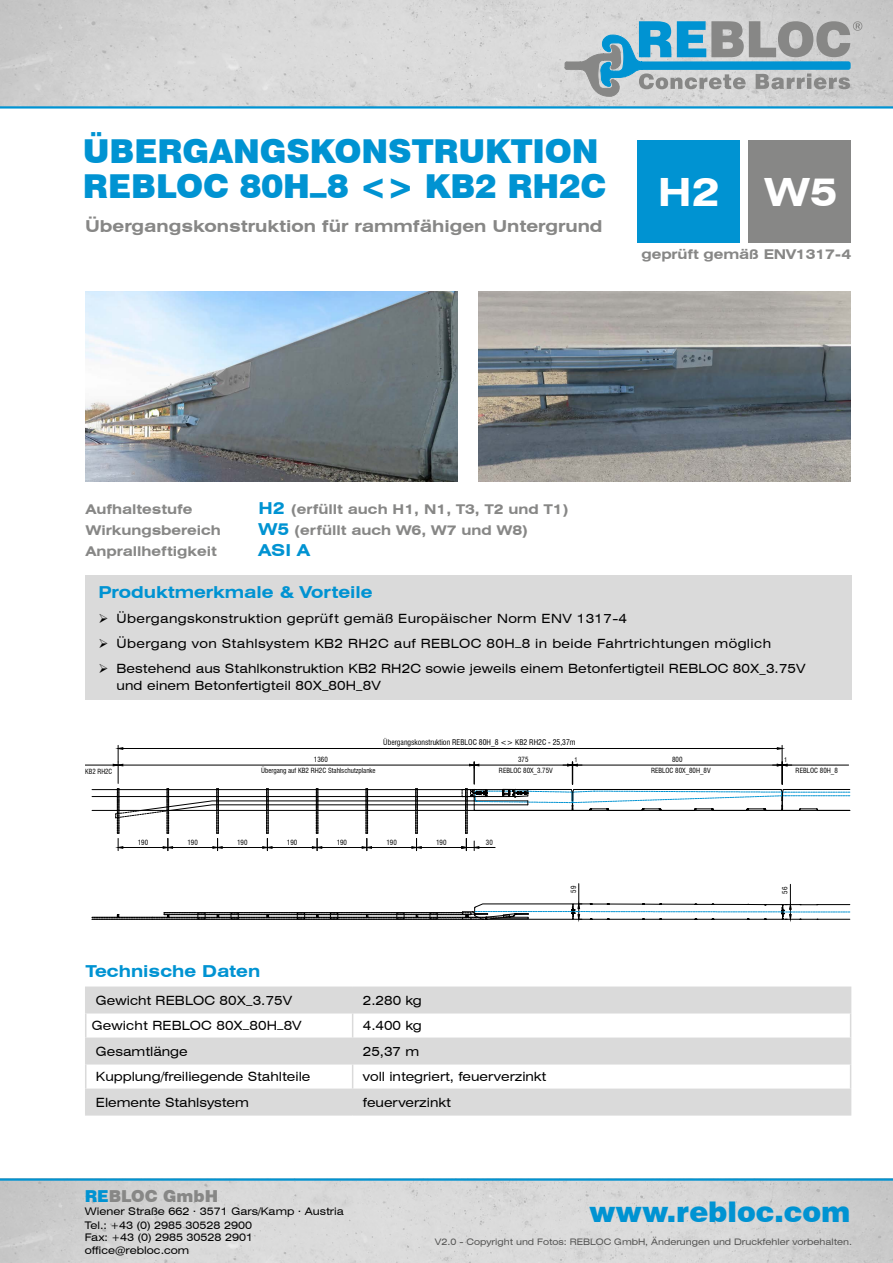
<style>
.page{position:relative;width:893px;height:1263px;background:#fff}
.page>*{position:absolute;margin:0;border:0;box-sizing:border-box;transform-origin:0 0}
.t1{font:700 expanded 39px "Swiss 721 BT";color:#fff}
.t2{font:900 33px/34.5px "Swiss 721 BT";letter-spacing:-.005em;color:#0093d2}
.t3{font:900 28.5px "Swiss 721 BT";color:#0093d2}
.t4{font:700 expanded 16.5px "Swiss 721 BT";color:#878786}
.t5{font:700 expanded 16.5px "Swiss 721 BT";color:#0093d2}
.t6{font:900 16.5px "Swiss 721 BT";color:#878786}
.t7{font:700 expanded 13.5px "Swiss 721 BT";color:#878786}
.t8{font:expanded 12.75px/16.5px "Swiss 721 BT";letter-spacing:.01em;color:#000}
.t9{font:expanded 12.75px "Swiss 721 BT";letter-spacing:.03em;color:#000}
.t10{font:expanded 10.5px/13.2px "Swiss 721 BT";color:#000}
.t11{font:expanded 9px "Swiss 721 BT";color:#545453}
.t12{font:condensed 7.65px "Swiss 721 BT";color:#000}
.t13{font:condensed 6.9px "Swiss 721 BT";color:#000}
.t14{font:condensed 6.9px "Swiss 721 BT";color:#000;scale:.96 1}
.t15{font:condensed 6.3px "Swiss 721 BT";color:#000}
.s1{font-size:16.5px;color:#0093d2}
.s2{color:#0093d2}
</style>
<div class="page">
<img style="left:0;top:0;width:893px;height:106px">
<hr style="left:0;top:106px;width:893px;height:3px;background:#0093d2">
<div style="left:85px;top:575px;width:766px;height:124px;background:#dadada"></div>
<div style="left:638px;top:140px;width:102px;height:102px;background:#0093d2"></div>
<div style="left:748px;top:140px;width:102px;height:102px;background:#878786"></div>
<svg style="left:86px;top:988px;width:764px;height:126px;fill:#dadada"></svg>
<svg style="left:352px;top:988px;width:1px;height:126px"></svg>
<hr style="left:85px;top:986px;width:268px;height:2px;background:#dadada">
<hr style="left:353px;top:986px;width:498px;height:2px;background:#dadada">
<hr style="left:85px;top:1012px;width:268px;height:1px;background:#dadada">
<hr style="left:353px;top:1012px;width:498px;height:1px;background:#dadada">
<hr style="left:85px;top:1037px;width:268px;height:2px;background:#dadada">
<hr style="left:353px;top:1037px;width:498px;height:2px;background:#dadada">
<hr style="left:85px;top:1063px;width:268px;height:1px;background:#dadada">
<hr style="left:353px;top:1063px;width:498px;height:1px;background:#dadada">
<hr style="left:85px;top:1088px;width:268px;height:2px;background:#dadada">
<hr style="left:353px;top:1088px;width:498px;height:2px;background:#dadada">
<svg style="left:85px;top:988px;width:1px;height:126px"></svg>
<svg style="left:850px;top:988px;width:1px;height:126px"></svg>
<hr style="left:85px;top:1114px;width:268px;height:1px;background:#dadada">
<hr style="left:353px;top:1114px;width:498px;height:1px;background:#dadada">
<img style="left:0;top:1181px;width:893px;height:82px">
<hr style="left:0;top:1178px;width:893px;height:3px;background:#0093d2">
<svg style="left:564px;top:21px;width:298px;height:76px;background:#96b3c0"></svg>
<img style="left:85px;top:291px;width:372px;height:191px">
<img style="left:478px;top:291px;width:372px;height:191px">
<hr style="left:92px;top:810px;width:758px;height:1px;background:#000">
<hr style="left:92px;top:796px;width:417px;height:1px;background:#000">
<hr style="left:218px;top:801px;width:310px;height:1px;background:#000">
<hr style="left:218px;top:804px;width:310px;height:1px;background:#000">
<hr style="left:92px;top:789px;width:417px;height:1px;background:#000">
<hr style="left:118px;top:748px;width:659px;height:1px;background:#000">
<hr style="left:123px;top:765px;width:346px;height:1px;background:#000">
<hr style="left:85px;top:765px;width:32px;height:1px;background:#000">
<hr style="left:421px;top:847px;width:41px;height:1px;background:#000">
<hr style="left:371px;top:847px;width:41px;height:1px;background:#000">
<svg style="left:411px;top:788px;width:11px;height:63px"></svg>
<hr style="left:322px;top:847px;width:40px;height:1px;background:#000">
<svg style="left:361px;top:788px;width:11px;height:63px"></svg>
<hr style="left:272px;top:847px;width:40px;height:1px;background:#000">
<svg style="left:312px;top:788px;width:11px;height:63px"></svg>
<hr style="left:222px;top:847px;width:41px;height:1px;background:#000">
<svg style="left:262px;top:788px;width:11px;height:63px"></svg>
<svg style="left:457px;top:745px;width:393px;height:106px"></svg>
<svg style="left:112px;top:745px;width:111px;height:106px"></svg>
<svg style="left:92px;top:884px;width:758px;height:38px"></svg>
<h2 class="t2" style="left:83px;top:134px;width:525px">ÜBERGANGSKONSTRUKTION<br>REBLOC 80H_8 &lt;&gt; KB2 RH2C</h2>
<p class="t4" style="left:85px;top:217px;width:519px">Übergangskonstruktion für rammfähigen Untergrund</p>
<h1 class="t1" style="left:658px;top:169px;width:182px">H2 W5</h1>
<p class="t7" style="left:642px;top:246px;width:211px">geprüft gemäß ENV1317-4</p>
<p class="t7" style="left:86px;top:501px;width:108px">Aufhaltestufe</p>
<p class="t7" style="left:258px;top:501px;width:312px"><span class="s1">H2</span> (erfüllt auch H1, N1, T3, T2 und T1)</p>
<p class="t7" style="left:86px;top:522px;width:137px">Wirkungsbereich</p>
<p class="t7" style="left:258px;top:522px;width:271px"><span class="s1">W5</span> (erfüllt auch W6, W7 und W8)</p>
<p class="t7" style="left:86px;top:543px;width:132px">Anprallheftigkeit</p>
<p class="t5" style="left:258px;top:540px;width:53px">ASI A</p>
<p class="t5" style="left:99px;top:583px;width:276px">Produktmerkmale &amp; Vorteile</p>
<p class="t9" style="left:99px;top:611px;width:530px">➢ Übergangskonstruktion geprüft gemäß Europäischer Norm ENV 1317-4</p>
<p class="t9" style="left:99px;top:636px;width:674px">➢ Übergang von Stahlsystem KB2 RH2C auf REBLOC 80H_8 in beide Fahrtrichtungen möglich</p>
<p class="t8" style="left:117px;top:661px;width:691px;text-indent:-18px">➢ Bestehend aus Stahlkonstruktion KB2 RH2C sowie jeweils einem Betonfertigteil REBLOC 80X_3.75V und einem Betonfertigteil 80X_80H_8V</p>
<p class="t13" style="left:314px;top:756px;width:15px">1360</p>
<p class="t14" style="left:85px;top:767px;width:30px">KB2 RH2C</p>
<p class="t13" style="left:261px;top:767px;width:116px">Übergang auf KB2 RH2C Stahlschutzplanke</p>
<p class="t12" style="left:383px;top:738px;width:194px">Übergangskonstruktion REBLOC 80H_8 &lt;&gt; KB2 RH2C - 25,37m</p>
<p class="t13" style="left:518px;top:756px;width:12px">375</p>
<p class="t13" style="left:672px;top:756px;width:12px">800</p>
<p class="t13" style="left:499px;top:767px;width:55px">REBLOC 80X_3.75V</p>
<p class="t13" style="left:651px;top:767px;width:61px">REBLOC 80X_80H_8V</p>
<p class="t13" style="left:796px;top:767px;width:44px">REBLOC 80H_8</p>
<p class="t15" style="left:574px;top:756px;width:5px">1</p>
<p class="t15" style="left:784px;top:756px;width:5px">1</p>
<p class="t13" style="left:138px;top:838px;width:12px">190</p>
<p class="t13" style="left:187px;top:838px;width:12px">190</p>
<p class="t13" style="left:237px;top:838px;width:12px">190</p>
<p class="t13" style="left:287px;top:838px;width:12px">190</p>
<p class="t13" style="left:337px;top:838px;width:12px">190</p>
<p class="t13" style="left:386px;top:838px;width:12px">190</p>
<p class="t13" style="left:436px;top:838px;width:12px">190</p>
<p class="t13" style="left:486px;top:838px;width:8px">30</p>
<p class="t13" style="left:569px;top:893px;width:8px;rotate:-90deg">59</p>
<p class="t5" style="left:86px;top:961px;width:176px">Technische Daten</p>
<p class="t8" style="left:96px;top:992px;width:198px">Gewicht REBLOC 80X_3.75V</p>
<p class="t8" style="left:363px;top:992px;width:60px">2.280 kg</p>
<p class="t8" style="left:92px;top:1017px;width:211px">Gewicht REBLOC 80X_80H_8V</p>
<p class="t8" style="left:363px;top:1017px;width:60px">4.400 kg</p>
<p class="t8" style="left:96px;top:1043px;width:93px">Gesamtlänge</p>
<p class="t8" style="left:363px;top:1043px;width:58px">25,37 m</p>
<p class="t8" style="left:96px;top:1068px;width:216px">Kupplung/freiliegende Stahlteile</p>
<p class="t8" style="left:363px;top:1068px;width:185px">voll integriert, feuerverzinkt</p>
<p class="t8" style="left:96px;top:1094px;width:154px">Elemente Stahlsystem</p>
<p class="t8" style="left:363px;top:1094px;width:89px">feuerverzinkt</p>
<p class="t13" style="left:781px;top:894px;width:8px;rotate:-90deg">56</p>
<p class="t6" style="left:85px;top:1186px;width:135px"><span class="s2">RE</span>BLOC GmbH</p>
<p class="t10" style="left:85px;top:1205px;width:261px">Wiener Straße 662 . 3571 Gars/Kamp . Austria<br>Tel.: +43 (0) 2985 30528 2900</p>
<p class="t10" style="left:85px;top:1230px;width:170px">Fax: +43 (0) 2985 30528 2901 office@rebloc.com</p>
<p class="t11" style="left:435px;top:1237px;width:419px">V2.0 - Copyright und Fotos: REBLOC GmbH, Änderungen und Druckfehler vorbehalten.</p>
<h3 class="t3" style="left:589px;top:1195px;width:263px">www.rebloc.com</h3>
</div>
